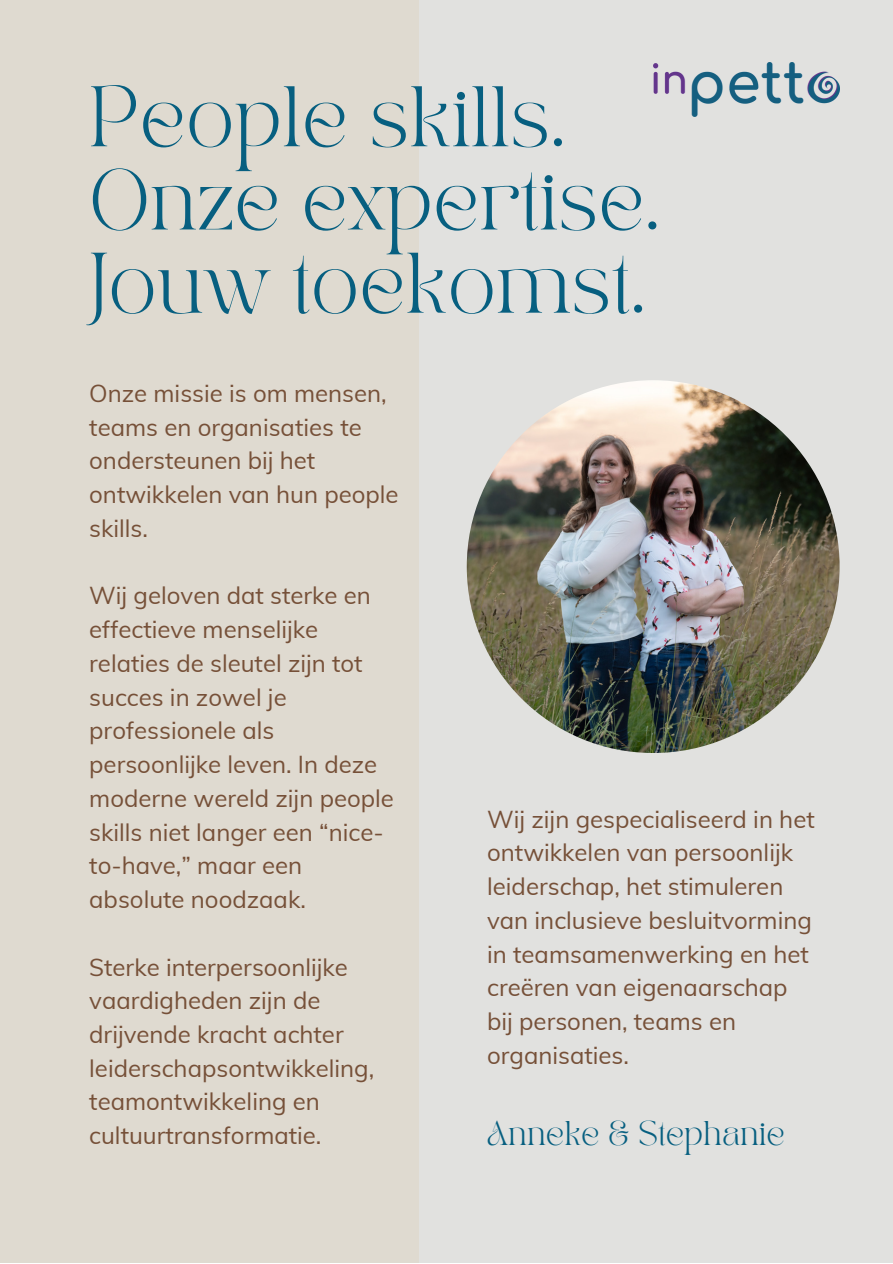
<style>
.page{position:relative;width:893px;height:1264px;background:#fff}
.page>*{position:absolute;margin:0;border:0;box-sizing:border-box;transform-origin:0 0}
.t1{font:60px "TAN PEARL Regular";color:#075f80}
.t2{font:24px/33.8px "Muli";color:#765038}
.t3{font:24px "TAN PEARL Regular";color:#075f80}
</style>
<div class="page">
<div style="left:0;top:0;width:892px;height:1262px;background:#dfdad0"></div>
<div style="left:419px;top:0;width:473px;height:1262px;background:#e1e1df"></div>
<img style="left:466px;top:380px;width:373px;height:373px;border-radius:50%">
<img style="left:653px;top:62px;width:186px;height:54px">
<p class="t1" style="left:89px;top:85px;width:478px">People skills.</p>
<p class="t1" style="left:89px;top:168px;width:572px">Onze expertise.</p>
<p class="t1" style="left:89px;top:251px;width:558px">Jouw toekomst.</p>
<p class="t2" style="left:89px;top:376px;width:311px">Onze missie is om mensen, teams en organisaties te ondersteunen bij het ontwikkelen van hun people skills.</p>
<p class="t2" style="left:89px;top:578px;width:306px">Wij geloven dat sterke en effectieve menselij ke relaties de sleutel zijn tot succes in zowel je professionele als<br>persoonlij ke leven. In deze moderne wereld zijn people skills niet langer een “nice&shy;to-have,” maar een absolute noodzaak.</p>
<p class="t2" style="left:89px;top:949px;width:286px">Sterke interpersoonlij ke vaardigheden zijn de drijvende kracht achter leiderschapsontwikkeling, teamontwikkeling en cultuurtransformatie.</p>
<p class="t2" style="left:487px;top:801px;width:329px">Wij zijn gespecialiseerd in het ontwikkelen van persoonlij k leiderschap, het stimuleren van inclusieve besluitvorming in teamsamenwerking en het creëren van eigenaarschap<br>bij personen, teams en organisaties.</p>
<p class="t3" style="left:487px;top:1120px;width:299px">Anneke &amp; Stephanie</p>
</div>
